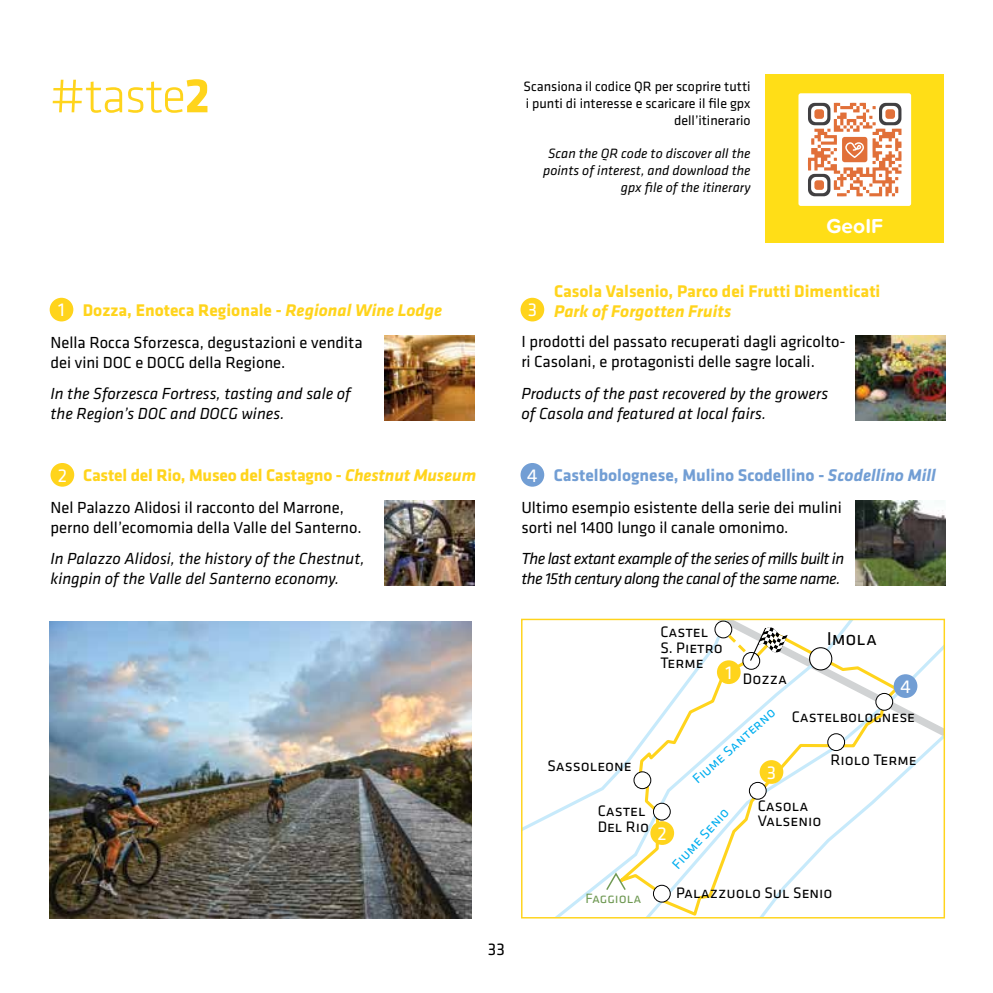
<style>
.page{position:relative;width:993px;height:993px;background:#fff}
.page>*{position:absolute;margin:0;border:0;box-sizing:border-box;transform-origin:0 0}
.t1{font:300 50.4px "Klavika";letter-spacing:-.03em;color:#ffd41c}
.t2{font:700 21px "Proxima Nova Soft";color:#fff}
.t3{font:19.25px "Klavika";color:#fff}
.t4{font:19.25px "Klavika";color:#000}
.t5{font:700 17.5px "Klavika";color:#ffd41c}
.t6{font:700 17.5px "Klavika";color:#729ed4}
.t7{font:italic 700 17.5px "Klavika";color:#ffd41c}
.t8{font:17.5px "Klavika";color:#000}
.t9{font:16.62px/19.9px "Klavika";color:#000}
.t10{font:italic 16.62px/19.9px "Klavika";color:#000}
.t11{font:italic 16.62px/19.9px "Klavika";letter-spacing:-.035em;color:#000}
.t12{font:15.75px/15.8px "Klavika";color:#000}
.t13{font:14px/16.8px "Klavika";color:#000;text-align:right}
.t14{font:italic 14px/16.8px "Klavika";color:#000;text-align:right}
.t15{font:14px "Klavika";color:#00aeef}
.t16{font:14px "Klavika";color:#6f9953}
.s1{font-weight:700}
.s2{font-weight:400;font-size:19.25px;color:#fff}
.s3{font-style:italic}
</style>
<div class="page">
<img style="left:50px;top:621px;width:421px;height:297px">
<img style="left:384px;top:335px;width:90px;height:85px">
<div style="left:765px;top:74px;width:178px;height:169px;background:#ffde17"></div>
<div style="left:50px;top:298px;width:23px;height:23px;background:#ffd41c;border-radius:50%"></div>
<img style="left:855px;top:500px;width:89px;height:85px">
<div style="left:520px;top:463px;width:24px;height:23px;background:#729ed4;border-radius:50%"></div>
<div style="left:520px;top:298px;width:24px;height:23px;background:#ffd41c;border-radius:50%"></div>
<img style="left:855px;top:335px;width:89px;height:85px">
<img style="left:384px;top:500px;width:90px;height:85px">
<div style="left:50px;top:463px;width:24px;height:23px;background:#ffd41c;border-radius:50%"></div>
<svg style="left:556px;top:620px;width:386px;height:296px"></svg>
<svg style="left:523px;top:620px;width:324px;height:241px"></svg>
<div style="left:714px;top:621px;width:17px;height:16px;background:#fff;border-radius:50%"></div>
<div style="left:714px;top:620px;width:17px;height:18px;border:1px solid #000;border-radius:50%"></div>
<svg style="left:607px;top:630px;width:294px;height:286px"></svg>
<div style="left:742px;top:652px;width:17px;height:17px;background:#fff;border-radius:50%"></div>
<div style="left:742px;top:652px;width:17px;height:17px;border:1px solid #000;border-radius:50%"></div>
<div style="left:633px;top:771px;width:17px;height:17px;background:#fff;border-radius:50%"></div>
<div style="left:633px;top:771px;width:18px;height:17px;border:1px solid #000;border-radius:50%"></div>
<div style="left:653px;top:803px;width:17px;height:16px;background:#fff;border-radius:50%"></div>
<div style="left:653px;top:802px;width:17px;height:18px;border:1px solid #000;border-radius:50%"></div>
<div style="left:653px;top:885px;width:17px;height:16px;background:#fff;border-radius:50%"></div>
<div style="left:653px;top:884px;width:17px;height:18px;border:1px solid #000;border-radius:50%"></div>
<div style="left:749px;top:782px;width:17px;height:17px;background:#fff;border-radius:50%"></div>
<div style="left:748px;top:781px;width:18px;height:18px;border:1px solid #000;border-radius:50%"></div>
<div style="left:827px;top:733px;width:17px;height:17px;background:#fff;border-radius:50%"></div>
<div style="left:827px;top:733px;width:17px;height:17px;border:1px solid #000;border-radius:50%"></div>
<div style="left:875px;top:693px;width:17px;height:17px;background:#fff;border-radius:50%"></div>
<div style="left:875px;top:692px;width:17px;height:18px;border:1px solid #000;border-radius:50%"></div>
<svg style="left:724px;top:627px;width:63px;height:34px"></svg>
<svg style="left:604px;top:870px;width:23px;height:21px"></svg>
<div style="left:809px;top:647px;width:22px;height:22px;background:#fff;border-radius:50%"></div>
<div style="left:808px;top:647px;width:24px;height:23px;border:1px solid #000;border-radius:50%"></div>
<div style="left:521px;top:618px;width:423px;height:300px;border:1px solid #ffd41c"></div>
<div style="left:716px;top:660px;width:24px;height:23px;background:#ffd41c;border-radius:50%"></div>
<div style="left:650px;top:820px;width:24px;height:24px;background:#ffd41c;border-radius:50%"></div>
<div style="left:759px;top:759px;width:24px;height:24px;background:#ffd41c;border-radius:50%"></div>
<div style="left:893px;top:674px;width:24px;height:23px;background:#729ed4;border-radius:50%"></div>
<div style="left:798px;top:93px;width:112px;height:113px;background:#fff;border-radius:2px"></div>
<svg style="left:807px;top:103px;width:94px;height:93px"></svg>
<h1 class="t1" style="left:50px;top:68px;width:162px">#taste<span class="s1">2</span></h1>
<p class="t13" style="left:523px;top:78px;width:228px">Scansiona il codice QR per scoprire tutti i punti di interesse e scaricare il file gpx dell’itinerario</p>
<p class="t14" style="left:543px;top:146px;width:209px">Scan the QR code to discover all the points of interest, and download the gpx file of the itinerary</p>
<p class="t2" style="left:826px;top:213px;width:58px">GeoIF</p>
<p class="t5" style="left:58px;top:300px;width:385px"><span class="s2">1</span> Dozza, Enoteca Regionale - <span class="s3">Regional Wine Lodge</span></p>
<p class="t9" style="left:50px;top:332px;width:313px">Nella Rocca Sforzesca, degustazioni e vendita dei vini DOC e DOCG della Regione.</p>
<p class="t10" style="left:50px;top:384px;width:302px">In the Sforzesca Fortress, tasting and sale of the Region’s DOC and DOCG wines.</p>
<p class="t5" style="left:554px;top:282px;width:328px">Casola Valsenio, Parco dei Frutti Dimenticati</p>
<p class="t7" style="left:554px;top:301px;width:179px">Park of Forgotten Fruits</p>
<p class="t3" style="left:527px;top:299px;width:11px">3</p>
<p class="t9" style="left:521px;top:332px;width:326px">I prodotti del passato recuperati dagli agricolto&shy;ri Casolani, e protagonisti delle sagre locali.</p>
<p class="t10" style="left:521px;top:383px;width:308px">Products of the past recovered by the growers of Casola and featured at local fairs.</p>
<p class="t5" style="left:58px;top:465px;width:420px"><span class="s2">2</span> Castel del Rio, Museo del Castagno - <span class="s3">Chestnut Museum</span></p>
<p class="t9" style="left:50px;top:497px;width:312px">Nel Palazzo Alidosi il racconto del Marrone, perno dell’ecomomia della Valle del Santerno.</p>
<p class="t10" style="left:50px;top:549px;width:315px">In Palazzo Alidosi, the history of the Chestnut, kingpin of the Valle del Santerno economy.</p>
<p class="t8" style="left:488px;top:939px;width:19px">33</p>
<p class="t6" style="left:527px;top:465px;width:410px"><span class="s2">4</span> Castelbolognese, Mulino Scodellino - <span class="s3">Scodellino Mill</span></p>
<p class="t9" style="left:521px;top:497px;width:322px">Ultimo esempio esistente della serie dei mulini sorti nel 1400 lungo il canale omonimo.</p>
<p class="t11" style="left:521px;top:549px;width:324px">The last extant example of the series of mills built in the 15th century along the canal of the same name.</p>
<p class="t12" style="left:660px;top:623px;width:64px">Castel<br>S. Pietro<br>Terme</p>
<p class="t3" style="left:725px;top:661px;width:8px">1</p>
<p class="t12" style="left:742px;top:670px;width:46px">Dozza</p>
<p class="t4" style="left:826px;top:628px;width:52px">Imola</p>
<p class="t3" style="left:900px;top:675px;width:12px">4</p>
<p class="t12" style="left:547px;top:758px;width:86px">Sassoleone</p>
<p class="t12" style="left:597px;top:803px;width:53px">Castel<br>Del Rio</p>
<p class="t16" style="left:585px;top:890px;width:58px">Faggiola</p>
<p class="t15" style="left:689px;top:775px;width:106px;rotate:-42deg">Fiume Santer no</p>
<p class="t15" style="left:668px;top:861px;width:78px;rotate:-48deg">Fiume Senio</p>
<p class="t12" style="left:791px;top:709px;width:125px">Castelbolognese</p>
<p class="t12" style="left:830px;top:752px;width:88px">Riolo Terme</p>
<p class="t3" style="left:766px;top:761px;width:11px">3</p>
<p class="t12" style="left:757px;top:797px;width:65px">Casola<br>Valsenio</p>
<p class="t3" style="left:657px;top:822px;width:11px">2</p>
<p class="t12" style="left:675px;top:885px;width:158px">Palazzuolo Sul Senio</p>
</div>
